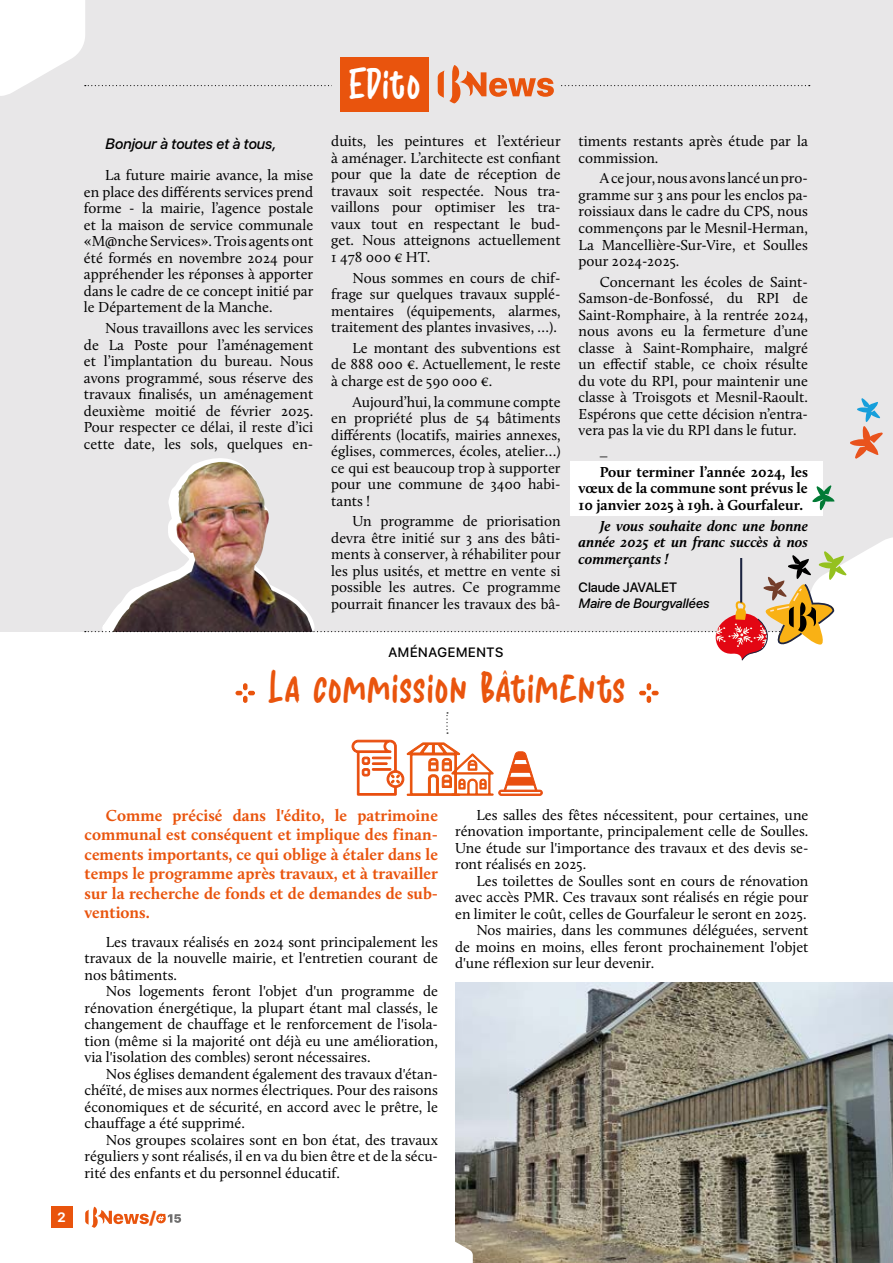
<style>
.page{position:relative;width:893px;height:1263px;background:#fff}
.page>*{position:absolute;margin:0;border:0;box-sizing:border-box;transform-origin:0 0}
.t1{font:40.5px "Sans Anger";letter-spacing:.05em;color:#e9540d}
.t2{font:40.5px "Sans Anger";letter-spacing:.05em;color:#fff}
.t3{font:800 17.25px "SF Pro Display";color:#e9540d}
.t4{font:700 16.5px/19.5px "Calluna";color:#e9540d;text-align:justify}
.t5{font:15px/16.5px "Calluna";color:#000;text-align:justify}
.t6{font:700 15px/16.5px "Calluna";color:#000;text-align:justify}
.t7{font:italic 700 15px/16.5px "Calluna";color:#000;text-align:justify}
.t8{font:italic 500 15px "SF Pro Display";color:#000}
.t9{font:italic 500 13.5px "SF Pro Display";color:#000}
.t10{font:500 13.5px "SF Pro Display";letter-spacing:.015em;color:#000}
.t11{font:500 13.5px "SF Pro Display";letter-spacing:.05em;color:#000}
.t12{font:700 13.5px "SF Pro Display";color:#fff}
</style>
<div class="page">
<div style="left:0;top:0;width:893px;height:631px;background:#e8e7e8"></div>
<div style="left:570px;top:461px;width:253px;height:55px;background:#fff"></div>
<div style="left:51px;top:1207px;width:21px;height:21px;background:#e9540d"></div>
<img style="left:168px;top:462px;width:101px;height:75px">
<svg style="left:812px;top:485px;width:23px;height:25px"></svg>
<svg style="left:850px;top:398px;width:33px;height:61px"></svg>
<svg style="left:156px;top:1213px;width:25px;height:11px"></svg>
<svg style="left:85px;top:1207px;width:64px;height:21px"></svg>
<img style="left:456px;top:982px;width:437px;height:281px">
<svg style="left:85px;top:537px;width:808px;height:259px"></svg>
<div style="left:340px;top:58px;width:89px;height:54px;background:#e9540d"></div>
<svg style="left:0;top:0;width:810px;height:103px"></svg>
<svg style="left:456px;top:1242px;width:17px;height:21px"></svg>
<p class="t8" style="left:105px;top:134px;width:172px">Bonjour à toutes et à tous,</p>
<p class="t5" style="left:84px;top:167px;width:231px;text-indent:21px">La future mairie avance, la mise en place des différents services prend forme - la mairie, l’agence postale et la maison de service communale «M@nche Services». Trois agents ont été formés en novembre 2024 pour appréhender les réponses à apporter dans le cadre de ce concept initié par le Département de la Manche.</p>
<p class="t5" style="left:84px;top:320px;width:231px;text-indent:21px">Nous travaillons avec les services de La Poste pour l’aménagement et l’implantation du bureau. Nous avons programmé, sous réserve des travaux finalisés, un aménagement deuxième moitié de février 2025.<br>Pour respecter ce délai, il reste d’ici cette date, les sols, quelques en-</p>
<h1 class="t2" style="left:349px;top:58px;width:72px">Edito</h1>
<p class="t5" style="left:331px;top:133px;width:231px">duits, les peintures et l’extérieur à aménager. L’architecte est confiant pour que la date de réception de travaux soit respectée. Nous tra&shy;vaillons pour optimiser les tra&shy;vaux tout en respectant le bud&shy;get. Nous atteignons actuellement 1 478 000 € HT.</p>
<p class="t5" style="left:331px;top:269px;width:231px;text-indent:21px">Nous sommes en cours de chif&shy;frage sur quelques travaux supplé&shy;mentaires (équipements, alarmes, traitement des plantes invasives, …).</p>
<p class="t5" style="left:331px;top:339px;width:231px;text-indent:21px">Le montant des subventions est de 888 000 €. Actuellement, le reste à charge est de 590 000 €.</p>
<p class="t5" style="left:331px;top:393px;width:231px;text-indent:21px">Aujourd’hui, la commune compte en propriété plus de 54 bâtiments différents (locatifs, mairies annexes, églises, commerces, écoles, atelier…) ce qui est beaucoup trop à supporter pour une commune de 3400 habi&shy;tants !</p>
<p class="t5" style="left:331px;top:513px;width:231px;text-indent:21px">Un programme de priorisation devra être initié sur 3 ans des bâti&shy;ments à conserver, à réhabiliter pour les plus usités, et mettre en vente si possible les autres. Ce programme pourrait financer les travaux des bâ-</p>
<p class="t5" style="left:579px;top:133px;width:231px">timents restants après étude par la commission.</p>
<p class="t5" style="left:579px;top:170px;width:231px;text-indent:21px">A ce jour, nous avons lancé un pro&shy;gramme sur 3 ans pour les enclos pa&shy;roissiaux dans le cadre du CPS, nous commençons par le Mesnil-Herman, La Mancellière-Sur-Vire, et Soulles pour 2024-2025.</p>
<p class="t5" style="left:579px;top:273px;width:231px;text-indent:21px">Concernant les écoles de Saint-Samson-de-Bonfossé, du RPI de Saint-Romphaire, à la rentrée 2024, nous avons eu la fermeture d’une classe à Saint-Romphaire, malgré un effectif stable, ce choix résulte du vote du RPI, pour maintenir une classe à Troisgots et Mesnil-Raoult.<br>Espérons que cette décision n’entra&shy;vera pas la vie du RPI dans le futur.</p>
<p class="t5" style="left:600px;top:443px;width:9px">_</p>
<p class="t6" style="left:579px;top:463px;width:231px;text-indent:21px">Pour terminer l’année 2024, les vœux de la commune sont prévus le 10 janvier 2025 à 19h. à Gourfaleur.</p>
<p class="t7" style="left:579px;top:517px;width:231px;text-indent:21px">Je vous souhaite donc une bonne année 2025 et un franc succès à nos commerçants !</p>
<p class="t10" style="left:579px;top:577px;width:100px">Claude JAVALET</p>
<p class="t9" style="left:579px;top:594px;width:132px">Maire de Bourgvallées</p>
<p class="t11" style="left:388px;top:643px;width:116px">AMÉNAGEMENTS</p>
<h1 class="t1" style="left:269px;top:662px;width:357px">La commission bâtiments</h1>
<p class="t12" style="left:58px;top:1209px;width:10px">2</p>
<p class="t4" style="left:85px;top:805px;width:355px;text-indent:21px">Comme précisé dans l'édito, le patrimoine communal est conséquent et implique des finan&shy;cements importants, ce qui oblige à étaler dans le temps le programme après travaux, et à travailler sur la recherche de fonds et de demandes de sub&shy;ventions.</p>
<p class="t5" style="left:85px;top:933px;width:355px;text-indent:21px">Les travaux réalisés en 2024 sont principalement les travaux de la nouvelle mairie, et l'entretien courant de nos bâtiments.</p>
<p class="t5" style="left:85px;top:983px;width:355px;text-indent:21px">Nos logements feront l'objet d'un programme de rénovation énergétique, la plupart étant mal classés, le changement de chauffage et le renforcement de l'isola&shy;tion (même si la majorité ont déjà eu une amélioration, via l'isolation des combles) seront nécessaires.</p>
<p class="t5" style="left:85px;top:1065px;width:355px;text-indent:21px">Nos églises demandent également des travaux d'étan&shy;chéïté, de mises aux normes électriques. Pour des raisons économiques et de sécurité, en accord avec le prêtre, le chauffage a été supprimé.</p>
<p class="t5" style="left:85px;top:1131px;width:355px;text-indent:21px">Nos groupes scolaires sont en bon état, des travaux réguliers y sont réalisés, il en va du bien être et de la sécu&shy;rité des enfants et du personnel éducatif.</p>
<p class="t3" style="left:149px;top:1207px;width:9px">/</p>
<p class="t5" style="left:455px;top:806px;width:355px;text-indent:21px">Les salles des fêtes nécessitent, pour certaines, une rénovation importante, principalement celle de Soulles.<br>Une étude sur l'importance des travaux et des devis se&shy;ront réalisés en 2025.</p>
<p class="t5" style="left:476px;top:872px;width:334px">Les toilettes de Soulles sont en cours de rénovation</p>
<p class="t5" style="left:455px;top:889px;width:355px">avec accès PMR. Ces travaux sont réalisés en régie pour</p>
<p class="t5" style="left:455px;top:905px;width:353px">en limiter le coût, celles de Gourfaleur le seront en 2025.</p>
<p class="t5" style="left:476px;top:922px;width:334px">Nos mairies, dans les communes déléguées, servent</p>
<p class="t5" style="left:455px;top:938px;width:355px">de moins en moins, elles feront prochainement l'objet</p>
<p class="t5" style="left:455px;top:955px;width:201px">d'une réflexion sur leur devenir.</p>
</div>
